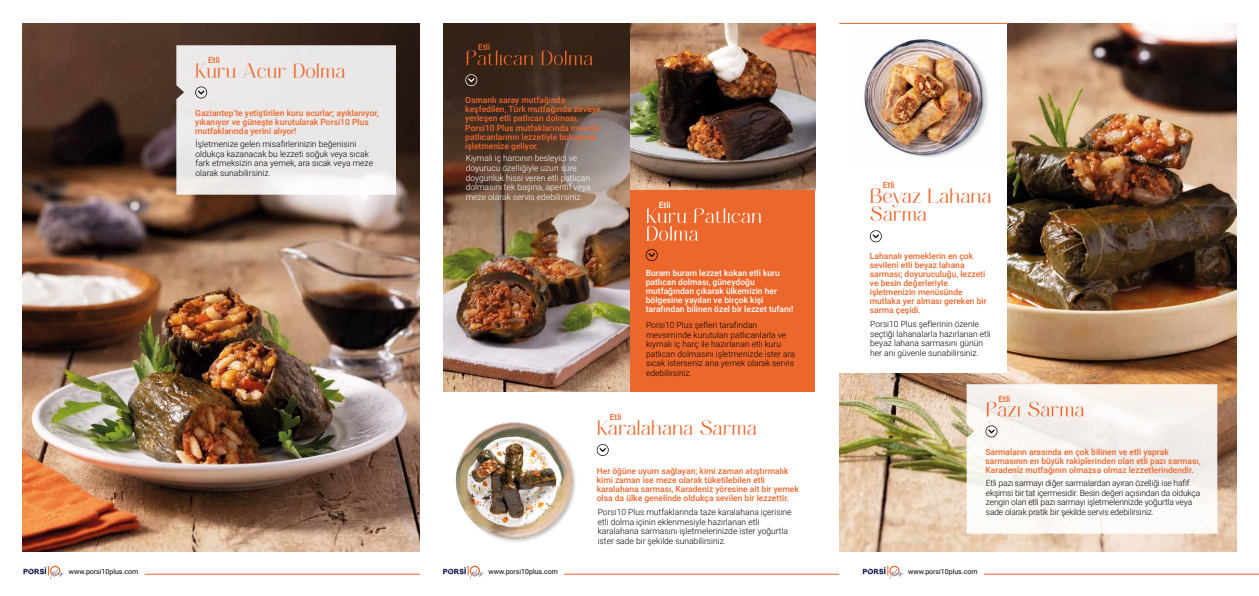
<style>
.page{position:relative;width:1259px;height:596px;background:#fff}
.page>*{position:absolute;margin:0;border:0;box-sizing:border-box;transform-origin:0 0}
.t1{font:18px/17.6px "Fugi";color:#ec672c}
.t2{font:500 8.5px/9px "Roboto";color:#ec672c}
.t3{font:300 8.5px/9.5px "Roboto";color:#000}
.t4{font:300 8.5px/9.5px "Roboto";letter-spacing:-.02em;color:#000}
.t5{font:500 8.5px/9px "Roboto";color:#fff}
.t6{font:300 8.5px/9.5px "Roboto";color:#fff}
.t7{font:7px "Roboto";color:#000}
</style>
<div class="page">
<img style="left:629px;top:23px;width:186px;height:168px">
<img style="left:839px;top:23px;width:397px;height:528px">
<div style="left:839px;top:18px;width:167px;height:354px;background:#fff"></div>
<div style="left:629px;top:191px;width:186px;height:200px;background:#ec672c"></div>
<hr style="left:839px;top:23px;width:169px;height:1px;background:#ec672c">
<img style="left:455px;top:422px;width:121px;height:120px">
<hr style="left:145px;top:573px;width:275px;height:1px;background:#ec672c">
<svg style="left:23px;top:565px;width:41px;height:13px"></svg>
<hr style="left:564px;top:573px;width:275px;height:1px;background:#ec672c">
<svg style="left:443px;top:565px;width:41px;height:13px"></svg>
<hr style="left:984px;top:573px;width:275px;height:1px;background:#ec672c">
<svg style="left:862px;top:565px;width:41px;height:13px"></svg>
<img style="left:23px;top:23px;width:397px;height:528px">
<img style="left:443px;top:23px;width:186px;height:368px">
<svg style="left:597px;top:444px;width:11px;height:11px"></svg>
<svg style="left:176px;top:45px;width:220px;height:149px;background:#e9e7e6"></svg>
<svg style="left:195px;top:86px;width:12px;height:12px"></svg>
<svg style="left:465px;top:74px;width:12px;height:12px"></svg>
<svg style="left:466px;top:50px;width:67px;height:15px"></svg>
<svg style="left:541px;top:50px;width:51px;height:15px"></svg>
<svg style="left:646px;top:249px;width:11px;height:12px"></svg>
<svg style="left:646px;top:208px;width:115px;height:32px"></svg>
<svg style="left:966px;top:384px;width:251px;height:149px;fill:#fbf7f3"></svg>
<svg style="left:985px;top:425px;width:12px;height:12px"></svg>
<svg style="left:986px;top:401px;width:34px;height:15px"></svg>
<svg style="left:1028px;top:401px;width:55px;height:15px"></svg>
<img style="left:861px;top:39px;width:127px;height:119px">
<svg style="left:870px;top:230px;width:11px;height:12px"></svg>
<p class="t2" style="left:208px;top:55px;width:13px">Etli</p>
<h1 class="t1" style="left:195px;top:62px;width:152px">Kuru Acur Dolma</h1>
<p class="t2" style="left:195px;top:108px;width:185px">Gaziantep’te yetiştirilen kuru acurlar; ayıklanıyor, yıkanıyor ve güneşte kurutularak Porsi10 Plus mutfaklarında yerini alıyor!</p>
<p class="t3" style="left:196px;top:139px;width:179px">İşletmenize gelen misafirlerinizin beğenisini oldukça kazanacak bu lezzeti soğuk veya sıcak fark etmeksizin ana yemek, ara sıcak veya meze olarak sunabilirsiniz.</p>
<p class="t2" style="left:478px;top:43px;width:13px">Etli</p>
<p class="t2" style="left:465px;top:96px;width:137px">Osmanlı saray mutfağında keşfedilen, Türk mutfağında zirveye yerleşen etli patlıcan dolması,<br>Porsi10 Plus mutfaklarında mevsim patlıcanlarının lezzetiyle buluşarak işletmenize geliyor.</p>
<p class="t6" style="left:466px;top:153px;width:127px">Kıymalı iç harcının besleyici ve doyurucu özelliğiyle uzun süre doygunluk hissi veren etli patlıcan dolmasını tek başına, aperitif veya meze olarak servis edebilirsiniz.</p>
<p class="t5" style="left:658px;top:200px;width:13px">Etli</p>
<p class="t5" style="left:646px;top:268px;width:149px">Buram buram lezzet kokan etli kuru patlıcan dolması, güneydoğu mutfağından çıkarak ülkemizin her bölgesine yayılan ve birçok kişi tarafından bilinen özel bir lezzet tufanı!</p>
<p class="t3" style="left:646px;top:320px;width:150px">Porsi10 Plus şefleri tarafından mevsiminde kurutulan patlıcanlarla ve kıymalı iç harç ile hazırlanan etli kuru patlıcan dolmasını işletmenizde ister ara sıcak isterseniz ana yemek olarak servis edebilirsiniz.</p>
<p class="t2" style="left:610px;top:412px;width:13px">Etli</p>
<h1 class="t1" style="left:597px;top:419px;width:162px">Karalahana Sarma</h1>
<p class="t2" style="left:597px;top:465px;width:204px">Her öğüne uyum sağlayan; kimi zaman atıştırmalık kimi zaman ise meze olarak tüketilebilen etli karalahana sarması, Karadeniz yöresine ait bir yemek olsa da ülke genelinde oldukça sevilen bir lezzettir.</p>
<p class="t3" style="left:598px;top:506px;width:195px">Porsi10 Plus mutfaklarında taze karalahana içerisine etli dolma içinin eklenmesiyle hazırlanan etli karalahana sarmasını işletmelerinizde ister yoğurtla ister sade bir şekilde sunabilirsiniz.</p>
<p class="t2" style="left:883px;top:180px;width:13px">Etli</p>
<h1 class="t1" style="left:870px;top:187px;width:123px">Beyaz Lahana<br>Sarma</h1>
<p class="t2" style="left:870px;top:251px;width:118px">Lahanalı yemeklerin en çok sevileni etli beyaz lahana sarması; doyuruculuğu, lezzeti ve besin değerleriyle işletmenizin menüsünde mutlaka yer alması gereken bir sarma çeşidi.</p>
<p class="t3" style="left:870px;top:319px;width:122px">Porsi10 Plus şeflerinin özenle seçtiği lahanalarla hazırlanan etli beyaz lahana sarmasını günün her anı güvenle sunabilirsiniz.</p>
<p class="t2" style="left:998px;top:393px;width:13px">Etli</p>
<p class="t2" style="left:985px;top:446px;width:217px">Sarmaların arasında en çok bilinen ve etli yaprak sarmasının en büyük rakiplerinden olan etli pazı sarması,<br>Karadeniz mutfağının olmazsa olmaz lezzetlerindendir.</p>
<p class="t4" style="left:986px;top:478px;width:216px">Etli pazı sarmayı diğer sarmalardan ayıran özelliği ise hafif ekşimsi bir tat içermesidir. Besin değeri açısından da oldukça zengin olan etli pazı sarmayı işletmelerinizde yoğurtla veya sade olarak pratik bir şekilde servis edebilirsiniz.</p>
<p class="t7" style="left:69px;top:566px;width:71px">www.porsi10plus.com</p>
<p class="t7" style="left:488px;top:566px;width:71px">www.porsi10plus.com</p>
<p class="t7" style="left:908px;top:566px;width:71px">www.porsi10plus.com</p>
</div>
